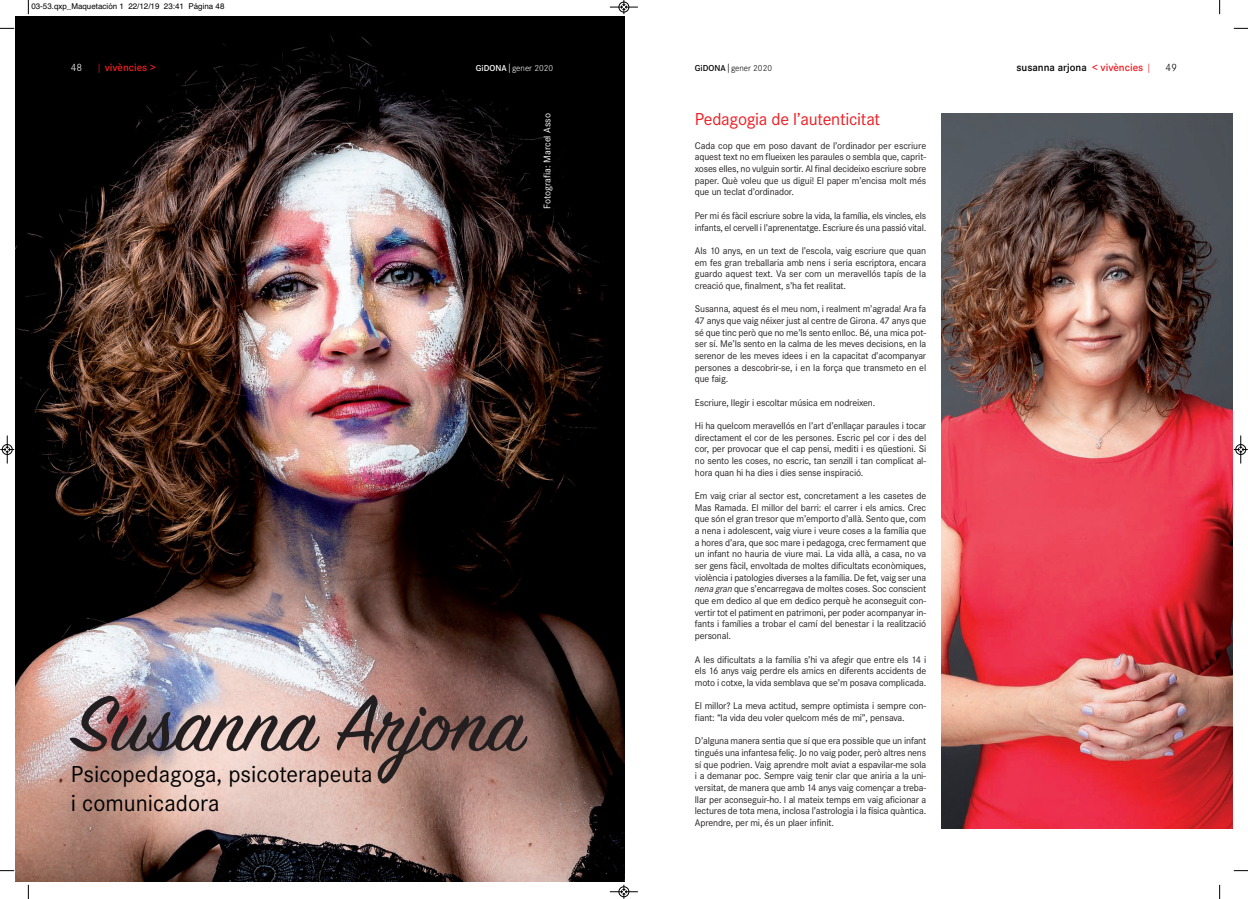
<style>
.page{position:relative;width:1248px;height:899px;background:#fff}
.page>*{position:absolute;margin:0;border:0;box-sizing:border-box;transform-origin:0 0}
.t1{font:24px/28.8px "Corporate S";color:#000}
.t2{font:18px "Corporate S";letter-spacing:-.015em;color:#ee1d23}
.t3{font:600 11px "Corporate S";color:#000}
.t4{font:600 11px "Corporate S";color:#ee1d23}
.t5{font:11px "Corporate S Ligh";color:#fff}
.t6{font:11px "Corporate S Ligh";color:#000}
.t7{font:10px/11.7px "Corporate S";letter-spacing:-.015em;color:#231f20;text-align:justify}
.t8{font:10px "Corporate S";color:#fff}
.t9{font:9px "Corporate S Ligh";color:#fff}
.t10{font:9px "Corporate S Ligh";color:#000}
.t11{font:8px "Helvetica";color:#000}
.s1{font-family:"Corporate S Ligh";font-weight:400}
.s2{font-family:"Corporate S";font-weight:600}
.s3{font-size:11px}
.s4{color:#ee1d23}
.s5{font-family:"Corporate S Ligh";font-weight:400;color:#ee1d23}
.s6{font-style:italic}
</style>
<div class="page">
<img style="left:16px;top:16px;width:608px;height:865px">
<img style="left:941px;top:113px;width:291px;height:715px">
<img style="left:69px;top:694px;width:458px;height:90px">
<svg style="left:28px;top:0;width:1px;height:14px"></svg>
<svg style="left:0;top:28px;width:14px;height:1px"></svg>
<svg style="left:1219px;top:0;width:1px;height:14px"></svg>
<svg style="left:1233px;top:28px;width:14px;height:1px"></svg>
<svg style="left:28px;top:884px;width:1px;height:15px"></svg>
<svg style="left:0;top:870px;width:14px;height:1px"></svg>
<svg style="left:1219px;top:884px;width:1px;height:15px"></svg>
<svg style="left:1233px;top:870px;width:14px;height:1px"></svg>
<svg style="left:610px;top:0;width:28px;height:14px"></svg>
<svg style="left:610px;top:884px;width:28px;height:14px"></svg>
<svg style="left:0;top:435px;width:14px;height:28px"></svg>
<svg style="left:1233px;top:435px;width:14px;height:28px"></svg>
<p class="t11" style="left:31px;top:2px;width:195px">03-53.qxp_Maquetación 1 22/12/19 23:41 Página 48</p>
<p class="t5" style="left:71px;top:61px;width:13px">48</p>
<p class="t4" style="left:96px;top:61px;width:61px"><span class="s1">|</span> vivències &gt;</p>
<p class="t9" style="left:476px;top:63px;width:79px"><span class="s2">GiDONA</span><span class="s3">|</span>gener 2020</p>
<p class="t10" style="left:694px;top:62px;width:79px"><span class="s2">GiDONA</span><span class="s3">|</span>gener 2020</p>
<p class="t3" style="left:1016px;top:60px;width:136px">susanna arjona <span class="s4">&lt; vivències</span> <span class="s5">|</span></p>
<p class="t6" style="left:1165px;top:60px;width:13px">49</p>
<h1 class="t1" style="left:71px;top:759px;width:303px">Psicopedagoga, psicoterapeuta i comunicadora</h1>
<p class="t8" style="left:541px;top:208px;width:97px;rotate:-90deg">Fotografia: Marcel Asso</p>
<h2 class="t2" style="left:695px;top:109px;width:187px">Pedagogia de l’autenticitat</h2>
<p class="t7" style="left:694px;top:139px;width:233px">Cada cop que em poso davant de l’ordinador per escriure aquest text no em flueixen les paraules o sembla que, caprit&shy;xoses elles, no vulguin sortir. Al final decideixo escriure sobre paper. Què voleu que us digui! El paper m’encisa molt més que un teclat d’ordinador.</p>
<p class="t7" style="left:694px;top:209px;width:233px">Per mi és fàcil escriure sobre la vida, la família, els vincles, els infants, el cervell i l’aprenentatge. Escriure és una passió vital.</p>
<p class="t7" style="left:694px;top:244px;width:233px">Als 10 anys, en un text de l’escola, vaig escriure que quan em fes gran treballaria amb nens i seria escriptora, encara guardo aquest text. Va ser com un meravellós tapís de la creació que, finalment, s’ha fet realitat.</p>
<p class="t7" style="left:694px;top:303px;width:233px">Susanna, aquest és el meu nom, i realment m’agrada! Ara fa 47 anys que vaig néixer just al centre de Girona. 47 anys que sé que tinc però que no me’ls sento enlloc. Bé, una mica pot&shy;ser sí. Me’ls sento en la calma de les meves decisions, en la serenor de les meves idees i en la capacitat d’acompanyar persones a descobrir-se, i en la força que transmeto en el que faig.</p>
<p class="t7" style="left:694px;top:396px;width:182px">Escriure, llegir i escoltar música em nodreixen.</p>
<p class="t7" style="left:694px;top:419px;width:233px">Hi ha quelcom meravellós en l’art d’enllaçar paraules i tocar directament el cor de les persones. Escric pel cor i des del cor, per provocar que el cap pensi, mediti i es qüestioni. Si no sento les coses, no escric, tan senzill i tan complicat al&shy;hora quan hi ha dies i dies sense inspiració.</p>
<p class="t7" style="left:694px;top:490px;width:233px">Em vaig criar al sector est, concretament a les casetes de Mas Ramada. El millor del barri: el carrer i els amics. Crec que són el gran tresor que m’emporto d’allà. Sento que, com a nena i adolescent, vaig viure i veure coses a la família que a hores d’ara, que soc mare i pedagoga, crec fermament que un infant no hauria de viure mai. La vida allà, a casa, no va ser gens fàcil, envoltada de moltes dificultats econòmiques, violència i patologies diverses a la família. De fet, vaig ser una <span class="s6">nena gran</span> que s’encarregava de moltes coses. Soc conscient que em dedico al que em dedico perquè he aconseguit con&shy;vertir tot el patiment en patrimoni, per poder acompanyar in&shy;fants i famílies a trobar el camí del benestar i la realització personal.</p>
<p class="t7" style="left:694px;top:653px;width:233px">A les dificultats a la família s’hi va afegir que entre els 14 i els 16 anys vaig perdre els amics en diferents accidents de moto i cotxe, la vida semblava que se’m posava complicada.</p>
<p class="t7" style="left:694px;top:700px;width:232px">El millor? La meva actitud, sempre optimista i sempre con&shy;fiant: “la vida deu voler quelcom més de mi”, pensava.</p>
<p class="t7" style="left:694px;top:735px;width:233px">D’alguna manera sentia que sí que era possible que un infant tingués una infantesa feliç. Jo no vaig poder, però altres nens sí que podrien. Vaig aprendre molt aviat a espavilar-me sola i a demanar poc. Sempre vaig tenir clar que aniria a la uni&shy;versitat, de manera que amb 14 anys vaig començar a treba&shy;llar per aconseguir-ho. I al mateix temps em vaig aficionar a lectures de tota mena, inclosa l’astrologia i la física quàntica.<br>Aprendre, per mi, és un plaer infinit.</p>
</div>
